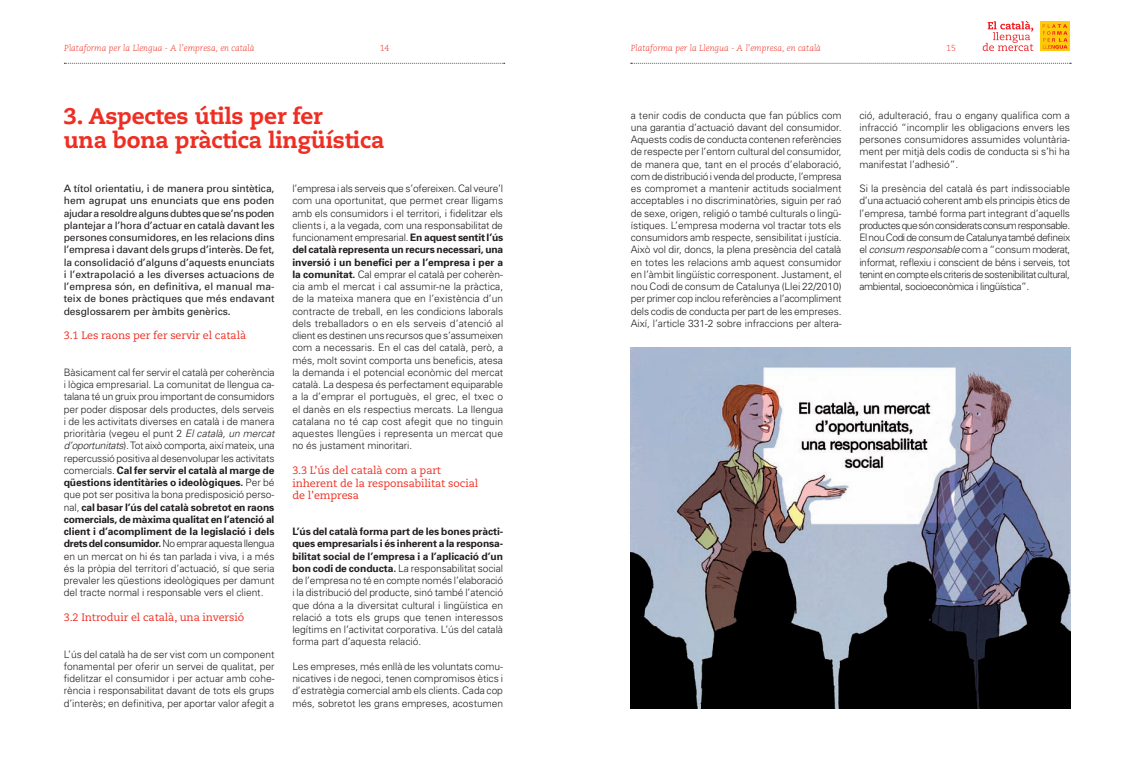
<style>
.page{position:relative;width:1134px;height:762px;background:#fff}
.page>*{position:absolute;margin:0;border:0;box-sizing:border-box;transform-origin:0 0}
.t1{font:800 22.5px/24.4px "Caecilia LT Std";letter-spacing:-.01em;color:#ee2e22}
.t2{font:10.75px/12.5px "Caecilia LT Std";letter-spacing:-.005em;color:#ee2e22}
.t3{font:300 10.25px/12.2px "Univers";letter-spacing:-.005em;color:#231f20;text-align:justify}
.t4{font:10.25px/12.2px "Univers";letter-spacing:-.005em;color:#231f20;text-align:justify}
.t5{font:italic 300 8.75px "Caecilia LT Std";color:#ee2e22}
.t6{font:300 8.75px "Caecilia LT Std";color:#ee2e22}
.s1{font-style:italic}
.s2{font-weight:700}
</style>
<div class="page">
<svg style="left:64px;top:63px;width:441px;height:1px"></svg>
<svg style="left:631px;top:63px;width:440px;height:1px"></svg>
<div style="left:1040px;top:21px;width:30px;height:30px;background:#feca0a"></div>
<svg style="left:1043px;top:24px;width:24px;height:25px"></svg>
<svg style="left:983px;top:21px;width:50px;height:30px"></svg>
<img style="left:631px;top:348px;width:439px;height:361px">
<p class="t5" style="left:64px;top:43px;width:192px">Plataforma per la Llengua - A l’empresa, en català</p>
<p class="t6" style="left:380px;top:43px;width:11px">14</p>
<p class="t5" style="left:631px;top:43px;width:192px">Plataforma per la Llengua - A l’empresa, en català</p>
<p class="t6" style="left:946px;top:43px;width:11px">15</p>
<h1 class="t1" style="left:64px;top:104px;width:322px">3. Aspectes útils per fer<br>una bona pràctica lingüística</h1>
<p class="t4" style="left:64px;top:182px;width:212px">A títol orientatiu, i de manera prou sintètica, hem agrupat uns enunciats que ens poden ajudar a resoldre alguns dubtes que se’ns poden plantejar a l’hora d’actuar en català davant les persones consumidores, en les relacions dins l’empresa i davant dels grups d’interès. De fet, la consolidació d’alguns d’aquests enunciats i l’extrapolació a les diverses actuacions de l’empresa són, en definitiva, el manual ma&shy;teix de bones pràctiques que més endavant desglossarem per àmbits genèrics.</p>
<p class="t2" style="left:64px;top:329px;width:184px">3.1 Les raons per fer servir el català</p>
<p class="t3" style="left:64px;top:366px;width:212px">Bàsicament cal fer servir el català per coherència i lògica empresarial. La comunitat de llengua ca&shy;talana té un gruix prou important de consumidors per poder disposar dels productes, dels serveis i de les activitats diverses en català i de manera prioritària (vegeu el punt 2 <span class="s1">El català, un mercat d’oportunitats</span>). Tot això comporta, així mateix, una repercussió positiva al desenvolupar les activitats comercials. <span class="s2">Cal fer servir el català al marge de qüestions identitàries o ideològiques.</span> Per bé que pot ser positiva la bona predisposició perso&shy;nal, <span class="s2">cal basar l’ús del català sobretot en raons comercials, de màxima qualitat en l’atenció al client i d’acompliment de la legislació i dels drets del consumidor.</span> No emprar aquesta llengua en un mercat on hi és tan parlada i viva, i a més és la pròpia del territori d’actuació, sí que seria prevaler les qüestions ideològiques per damunt del tracte normal i responsable vers el client.</p>
<p class="t2" style="left:64px;top:611px;width:182px">3.2 Introduir el català, una inversió</p>
<p class="t3" style="left:64px;top:648px;width:212px">L’ús del català ha de ser vist com un component fonamental per oferir un servei de qualitat, per fidelitzar el consumidor i per actuar amb cohe&shy;rència i responsabilitat davant de tots els grups d’interès; en definitiva, per aportar valor afegit a</p>
<p class="t3" style="left:292px;top:182px;width:212px">l’empresa i als serveis que s’ofereixen. Cal veure’l com una oportunitat, que permet crear lligams amb els consumidors i el territori, i fidelitzar els clients i, a la vegada, com una responsabilitat de funcionament empresarial. <span class="s2">En aquest sentit l’ús del català representa un recurs necessari, una inversió i un benefici per a l’empresa i per a la comunitat.</span> Cal emprar el català per coherèn&shy;cia amb el mercat i cal assumir-ne la pràctica, de la mateixa manera que en l’existència d’un contracte de treball, en les condicions laborals dels treballadors o en els serveis d’atenció al client es destinen uns recursos que s’assumeixen com a necessaris. En el cas del català, però, a més, molt sovint comporta uns beneficis, atesa la demanda i el potencial econòmic del mercat català. La despesa és perfectament equiparable a la d’emprar el portuguès, el grec, el txec o el danès en els respectius mercats. La llengua catalana no té cap cost afegit que no tinguin aquestes llengües i representa un mercat que no és justament minoritari.</p>
<p class="t2" style="left:292px;top:464px;width:187px">3.3 L’ús del català com a part inherent de la responsabilitat social de l’empresa</p>
<p class="t3" style="left:292px;top:525px;width:212px"><span class="s2">L’ús del català forma part de les bones pràcti&shy;ques empresarials i és inherent a la responsa&shy;bilitat social de l’empresa i a l’aplicació d’un bon codi de conducta.</span> La responsabilitat social de l’empresa no té en compte només l’elaboració i la distribució del producte, sinó també l’atenció que dóna a la diversitat cultural i lingüística en relació a tots els grups que tenen interessos legítims en l’activitat corporativa. L’ús del català forma part d’aquesta relació.</p>
<p class="t3" style="left:292px;top:660px;width:212px">Les empreses, més enllà de les voluntats comu&shy;nicatives i de negoci, tenen compromisos ètics i d’estratègia comercial amb els clients. Cada cop més, sobretot les grans empreses, acostumen</p>
<p class="t3" style="left:631px;top:109px;width:212px">a tenir codis de conducta que fan públics com una garantia d’actuació davant del consumidor.<br>Aquests codis de conducta contenen referències de respecte per l’entorn cultural del consumidor, de manera que, tant en el procés d’elaboració, com de distribució i venda del producte, l’empresa es compromet a mantenir actituds socialment acceptables i no discriminatòries, siguin per raó de sexe, origen, religió o també culturals o lingü&shy;ístiques. L’empresa moderna vol tractar tots els consumidors amb respecte, sensibilitat i justícia.<br>Això vol dir, doncs, la plena presència del català en totes les relacions amb aquest consumidor en l’àmbit lingüístic corresponent. Justament, el nou Codi de consum de Catalunya (Llei 22/2010) per primer cop inclou referències a l’acompliment dels codis de conducta per part de les empreses.<br>Així, l’article 331-2 sobre infraccions per altera-</p>
<p class="t3" style="left:859px;top:109px;width:212px">ció, adulteració, frau o engany qualifica com a infracció “incomplir les obligacions envers les persones consumidores assumides voluntària&shy;ment per mitjà dels codis de conducta si s’hi ha manifestat l’adhesió”.</p>
<p class="t3" style="left:859px;top:182px;width:212px">Si la presència del català és part indissociable d’una actuació coherent amb els principis ètics de l’empresa, també forma part integrant d’aquells productes que són considerats consum responsable.<br>El nou Codi de consum de Catalunya també defineix el <span class="s1">consum responsable</span> com a “consum moderat, informat, reflexiu i conscient de béns i serveis, tot tenint en compte els criteris de sostenibilitat cultural, ambiental, socioeconòmica i lingüística”.</p>
</div>
